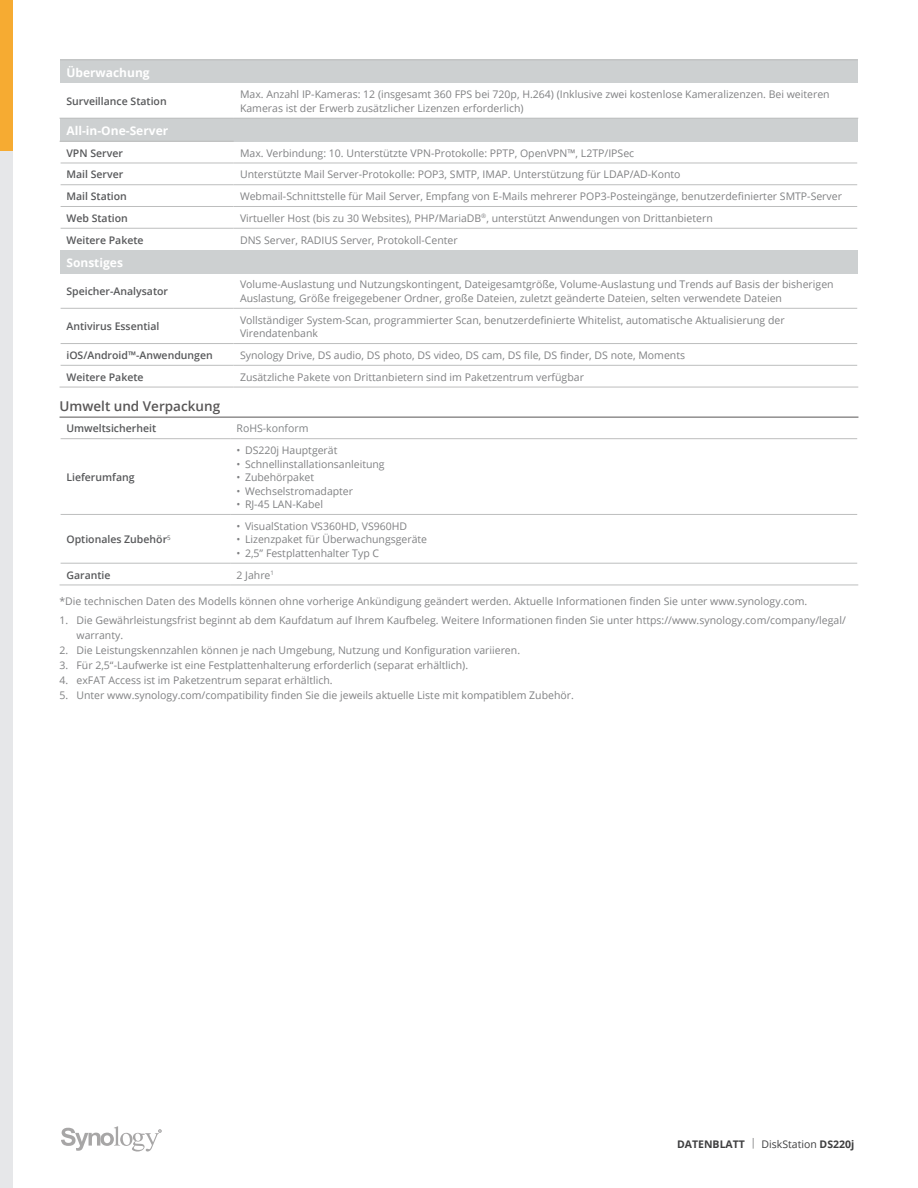
<style>
.page{position:relative;width:918px;height:1188px;background:#fff}
.page>*{position:absolute;margin:0;border:0;box-sizing:border-box;transform-origin:0 0}
.Spec_Table_H1{font:600 13.5px "Open Sans";color:#585656}
.Spec_Table_H3{font:700 12px "Open Sans";color:#fff}
.Spec_Table_Content{font:10.5px/13.5px "Open Sans";color:#808183}
.Spec_Table_H2{font:600 10.5px "Open Sans";color:#57585a}
.Spec_Note{font:10.5px "Open Sans";color:#808183}
.t1{font:700 10.5px "Open Sans";color:#3e3e3f}
.Copyright_Body{font:10.5px "Open Sans";color:#818486}
.s1{font-weight:300}
.s2{font-weight:400}
</style>
<div class="page">
<div style="left:0;top:150px;width:13px;height:1038px;background:#e6e7e9"></div>
<div style="left:0;top:0;width:13px;height:150px;background:#f6ab32"></div>
<svg style="left:61px;top:1126px;width:101px;height:26px"></svg>
<hr style="left:60px;top:417px;width:798px;height:1px;background:#585656">
<div style="left:60px;top:60px;width:798px;height:23px;background:#cdd0d1"></div>
<div style="left:60px;top:118px;width:798px;height:23px;background:#cdd0d1"></div>
<div style="left:60px;top:250px;width:798px;height:23px;background:#cdd0d1"></div>
<hr style="left:60px;top:141px;width:174px;height:1px;background:#bdbebe">
<hr style="left:61px;top:163px;width:173px;height:1px;background:#bdbebe">
<hr style="left:234px;top:163px;width:623px;height:1px;background:#bdbebe">
<hr style="left:61px;top:184px;width:173px;height:1px;background:#bdbebe">
<hr style="left:234px;top:184px;width:623px;height:1px;background:#bdbebe">
<hr style="left:61px;top:206px;width:173px;height:1px;background:#bdbebe">
<hr style="left:234px;top:206px;width:623px;height:1px;background:#bdbebe">
<hr style="left:61px;top:228px;width:173px;height:1px;background:#bdbebe">
<hr style="left:234px;top:228px;width:623px;height:1px;background:#bdbebe">
<hr style="left:61px;top:365px;width:173px;height:1px;background:#bdbebe">
<hr style="left:234px;top:365px;width:623px;height:1px;background:#bdbebe">
<hr style="left:60px;top:387px;width:174px;height:1px;background:#bdbebe">
<hr style="left:234px;top:387px;width:624px;height:1px;background:#bdbebe">
<hr style="left:61px;top:308px;width:173px;height:1px;background:#bdbebe">
<hr style="left:234px;top:308px;width:623px;height:1px;background:#bdbebe">
<hr style="left:61px;top:343px;width:173px;height:1px;background:#bdbebe">
<hr style="left:234px;top:343px;width:623px;height:1px;background:#bdbebe">
<hr style="left:60px;top:118px;width:174px;height:1px;background:#bdbebe">
<hr style="left:234px;top:118px;width:624px;height:1px;background:#bdbebe">
<hr style="left:60px;top:60px;width:174px;height:1px;background:#bdbebe">
<hr style="left:234px;top:60px;width:624px;height:1px;background:#bdbebe">
<hr style="left:61px;top:438px;width:169px;height:1px;background:#bdbebe">
<hr style="left:230px;top:438px;width:627px;height:1px;background:#bdbebe">
<hr style="left:61px;top:514px;width:169px;height:1px;background:#bdbebe">
<hr style="left:230px;top:514px;width:627px;height:1px;background:#bdbebe">
<hr style="left:61px;top:563px;width:169px;height:1px;background:#bdbebe">
<hr style="left:230px;top:563px;width:627px;height:1px;background:#bdbebe">
<hr style="left:230px;top:585px;width:628px;height:1px;background:#bdbebe">
<hr style="left:60px;top:585px;width:170px;height:1px;background:#bdbebe">
<p class="Spec_Table_H3" style="left:66px;top:64px;width:85px">Überwachung</p>
<p class="Spec_Table_H2" style="left:66px;top:94px;width:102px">Surveillance Station</p>
<p class="Spec_Table_Content" style="left:240px;top:87px;width:591px">Max. Anzahl IP-Kameras: 12 (insgesamt 360 FPS bei 720p, H.264) (Inklusive zwei kostenlose Kameralizenzen. Bei weiteren<br>Kameras ist der Erwerb zusätzlicher Lizenzen erforderlich)</p>
<p class="Spec_Table_H3" style="left:66px;top:122px;width:103px">All-in-One-Server</p>
<p class="Spec_Table_H2" style="left:66px;top:146px;width:58px">VPN Server</p>
<p class="Spec_Table_Content" style="left:240px;top:146px;width:396px">Max. Verbindung: 10. Unterstützte VPN-Protokolle: PPTP, OpenVPN™, L2TP/IPSec</p>
<p class="Spec_Table_H2" style="left:66px;top:167px;width:58px">Mail Server</p>
<p class="Spec_Table_Content" style="left:240px;top:168px;width:442px">Unterstützte Mail Server-Protokolle: POP3, SMTP, IMAP. Unterstützung für LDAP/AD-Konto</p>
<p class="Spec_Table_H2" style="left:66px;top:189px;width:62px">Mail Station</p>
<p class="Spec_Table_Content" style="left:240px;top:189px;width:604px">Webmail-Schnittstelle für Mail Server, Empfang von E-Mails mehrerer POP3-Posteingänge, benutzerdefinierter SMTP-Server</p>
<p class="Spec_Table_H2" style="left:66px;top:211px;width:63px">Web Station</p>
<p class="Spec_Table_Content" style="left:240px;top:211px;width:474px">Virtueller Host (bis zu 30 Websites), PHP/MariaDB<sup>®</sup>, unterstützt Anwendungen von Drittanbietern</p>
<p class="Spec_Table_H2" style="left:66px;top:233px;width:79px">Weitere Pakete</p>
<p class="Spec_Table_Content" style="left:240px;top:233px;width:219px">DNS Server, RADIUS Server, Protokoll-Center</p>
<p class="Spec_Table_H3" style="left:66px;top:254px;width:58px">Sonstiges</p>
<p class="Spec_Table_H2" style="left:66px;top:284px;width:103px">Speicher-Analysator</p>
<p class="Spec_Table_Content" style="left:240px;top:278px;width:595px">Volume-Auslastung und Nutzungskontingent, Dateigesamtgröße, Volume-Auslastung und Trends auf Basis der bisherigen<br>Auslastung, Größe freigegebener Ordner, große Dateien, zuletzt geänderte Dateien, selten verwendete Dateien</p>
<p class="Spec_Table_H2" style="left:66px;top:319px;width:95px">Antivirus Essential</p>
<p class="Spec_Table_Content" style="left:240px;top:313px;width:546px">Vollständiger System-Scan, programmierter Scan, benutzerdefinierte Whitelist, automatische Aktualisierung der<br>Virendatenbank</p>
<p class="Spec_Table_H2" style="left:66px;top:348px;width:148px">iOS/Android™-Anwendungen</p>
<p class="Spec_Table_Content" style="left:240px;top:348px;width:447px">Synology Drive, DS audio, DS photo, DS video, DS cam, DS file, DS finder, DS note, Moments</p>
<p class="Spec_Table_H2" style="left:66px;top:370px;width:79px">Weitere Pakete</p>
<p class="Spec_Table_Content" style="left:240px;top:370px;width:345px">Zusätzliche Pakete von Drittanbietern sind im Paketzentrum verfügbar</p>
<p class="Spec_Table_H1" style="left:60px;top:397px;width:162px">Umwelt und Verpackung</p>
<p class="Spec_Table_H2" style="left:66px;top:421px;width:91px">Umweltsicherheit</p>
<p class="Copyright_Body" style="left:237px;top:421px;width:73px">RoHS-konform</p>
<p class="Spec_Table_H2" style="left:66px;top:470px;width:70px">Lieferumfang</p>
<p class="Spec_Table_H2" style="left:66px;top:532px;width:106px">Optionales Zubehör<sup>5</sup></p>
<p class="Spec_Table_Content" style="left:237px;top:443px;width:102px">• DS220j Hauptgerät</p>
<p class="Spec_Table_Content" style="left:237px;top:457px;width:150px">• Schnellinstallationsanleitung</p>
<p class="Spec_Table_Content" style="left:237px;top:470px;width:79px">• Zubehörpaket</p>
<p class="Spec_Table_Content" style="left:237px;top:484px;width:118px">• Wechselstromadapter</p>
<p class="Spec_Table_Content" style="left:237px;top:497px;width:88px">• RJ-45 LAN-Kabel</p>
<p class="Spec_Table_Content" style="left:237px;top:519px;width:172px">• VisualStation VS360HD, VS960HD</p>
<p class="Spec_Table_Content" style="left:237px;top:532px;width:192px">• Lizenzpaket für Überwachungsgeräte</p>
<p class="Spec_Table_Content" style="left:237px;top:546px;width:144px">• 2,5” Festplattenhalter Typ C</p>
<p class="Spec_Table_H2" style="left:66px;top:568px;width:46px">Garantie</p>
<p class="Spec_Table_Content" style="left:237px;top:568px;width:39px">2 Jahre<sup>1</sup></p>
<p class="Spec_Note" style="left:60px;top:594px;width:749px">*Die technischen Daten des Modells können ohne vorherige Ankündigung geändert werden. Aktuelle Informationen finden Sie unter www.synology.com.</p>
<p class="Spec_Table_Content" style="left:77px;top:612px;width:771px;line-height:15px;text-indent:-17px">1. Die Gewährleistungsfrist beginnt ab dem Kaufdatum auf Ihrem Kaufbeleg. Weitere Informationen finden Sie unter https://www.synology.com/company/legal/ warranty.</p>
<p class="Spec_Table_Content" style="left:60px;top:643px;width:462px">2. Die Leistungskennzahlen können je nach Umgebung, Nutzung und Konfiguration variieren.</p>
<p class="Spec_Table_Content" style="left:60px;top:658px;width:410px">3. Für 2,5“-Laufwerke ist eine Festplattenhalterung erforderlich (separat erhältlich).</p>
<p class="Spec_Table_Content" style="left:60px;top:673px;width:275px">4. exFAT Access ist im Paketzentrum separat erhältlich.</p>
<p class="Spec_Table_Content" style="left:60px;top:688px;width:516px">5. Unter www.synology.com/compatibility finden Sie die jeweils aktuelle Liste mit kompatiblem Zubehör.</p>
<p class="t1" style="left:677px;top:1136px;width:179px">DATENBLATT <span class="s1">|</span> <span class="s2">DiskStation</span> DS220j</p>
</div>
